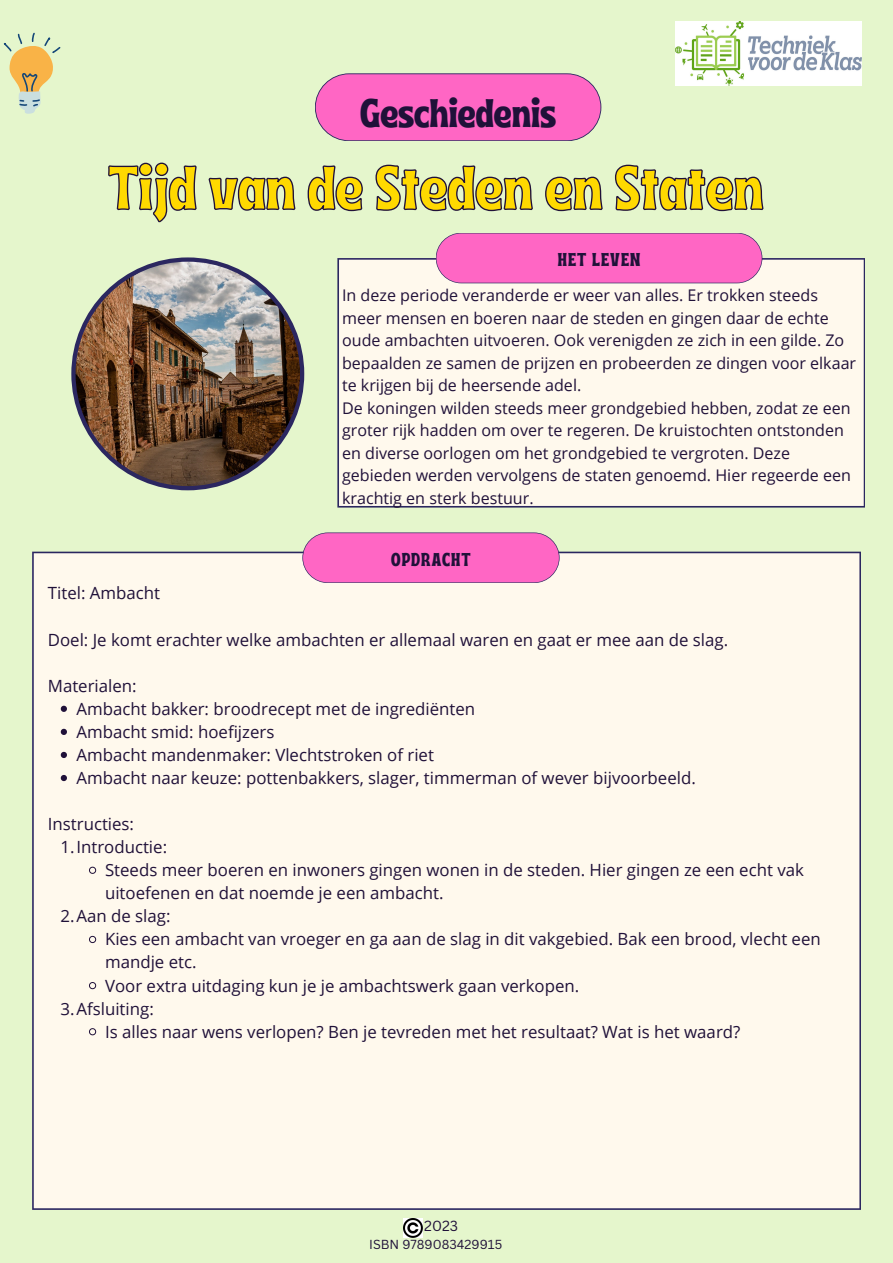
<style>
.page{position:relative;width:893px;height:1263px;background:#e5f6cc}
.page>*{position:absolute;margin:0;border:0;box-sizing:border-box;transform-origin:0 0}
.t1{font:61.35px "Ayr Tropika Island Int";color:#ffd900}
.t2{font:39.83px "Ayr Tropika Island Int";color:#201139}
.t3{font:18.6px "Ayr Tropika Island Int";letter-spacing:.055em;color:#201139}
.t4{font:16.8px/23.1px "Open Sans";color:#201139}
.t5{font:16.05px/22.5px "Open Sans";color:#201139}
.t6{font:14.25px "Canva Sans";color:#201139}
.t7{font:12.75px "Canva Sans";color:#201139}
</style>
<div class="page">
<div style="left:337px;top:258px;width:528px;height:249px;background:#fff9ed"></div>
<div style="left:32px;top:552px;width:829px;height:658px;background:#fff9ed"></div>
<svg style="left:302px;top:532px;width:257px;height:51px;background:#f86cc2"></svg>
<svg style="left:315px;top:73px;width:286px;height:68px;background:#f76cc1"></svg>
<img style="left:71px;top:257px;width:233px;height:233px">
<img style="left:675px;top:22px;width:186px;height:64px">
<img style="left:404px;top:1218px;width:19px;height:19px">
<svg style="left:436px;top:233px;width:326px;height:50px;background:#fa69c2"></svg>
<svg style="left:4px;top:32px;width:57px;height:82px"></svg>
<svg style="left:108px;top:162px;width:656px;height:61px"></svg>
<svg style="left:61px;top:706px;width:6px;height:6px"></svg>
<svg style="left:61px;top:729px;width:6px;height:6px"></svg>
<svg style="left:61px;top:752px;width:6px;height:6px"></svg>
<svg style="left:61px;top:775px;width:6px;height:6px"></svg>
<svg style="left:89px;top:866px;width:7px;height:8px"></svg>
<svg style="left:89px;top:936px;width:7px;height:7px"></svg>
<svg style="left:89px;top:982px;width:7px;height:7px"></svg>
<svg style="left:89px;top:1028px;width:7px;height:7px"></svg>
<p class="t2" style="left:360px;top:75px;width:197px">Geschiedenis</p>
<h1 class="t1" style="left:108px;top:129px;width:657px">Tijd van de Steden en Staten</h1>
<h4 class="t3" style="left:558px;top:242px;width:84px">HET LEVEN</h4>
<p class="t5" style="left:342px;top:284px;width:515px">In deze periode veranderde er weer van alles. Er trokken steeds meer mensen en boeren naar de steden en gingen daar de echte oude ambachten uitvoeren. Ook verenigden ze zich in een gilde. Zo bepaalden ze samen de prijzen en probeerden ze dingen voor elkaar te krijgen bij de heersende adel.<br>De koningen wilden steeds meer grondgebied hebben, zodat ze een groter rijk hadden om over te regeren. De kruistochten ontstonden en diverse oorlogen om het grondgebied te vergroten. Deze gebieden werden vervolgens de staten genoemd. Hier regeerde een krachtig en sterk bestuur.</p>
<p class="t3" style="left:391px;top:542px;width:81px">OPDRACHT</p>
<h3 class="t4" style="left:48px;top:581px;width:114px">Titel: Ambacht</h3>
<h4 class="t4" style="left:48px;top:627px;width:682px">Doel: Je komt erachter welke ambachten er allemaal waren en gaat er mee aan de slag.</h4>
<h4 class="t4" style="left:48px;top:673px;width:90px">Materialen:</h4>
<h4 class="t4" style="left:76px;top:697px;width:400px">Ambacht bakker: broodrecept met de ingrediënten</h4>
<p class="t4" style="left:76px;top:720px;width:199px">Ambacht smid: hoefijzers</p>
<p class="t4" style="left:76px;top:743px;width:359px">Ambacht mandenmaker: Vlechtstroken of riet</p>
<p class="t4" style="left:76px;top:766px;width:621px">Ambacht naar keuze: pottenbakkers, slager, timmerman of wever bijvoorbeeld.</p>
<p class="t4" style="left:48px;top:812px;width:88px">Instructies:</p>
<h4 class="t4" style="left:61px;top:835px;width:108px">1.Introductie:</h4>
<p class="t4" style="left:105px;top:858px;width:700px">Steeds meer boeren en inwoners gingen wonen in de steden. Hier gingen ze een echt vak uitoefenen en dat noemde je een ambacht.</p>
<p class="t4" style="left:61px;top:904px;width:111px">2.Aan de slag:</p>
<p class="t4" style="left:105px;top:927px;width:717px">Kies een ambacht van vroeger en ga aan de slag in dit vakgebied. Bak een brood, vlecht een mandje etc.</p>
<p class="t4" style="left:105px;top:973px;width:476px">Voor extra uitdaging kun je je ambachtswerk gaan verkopen.</p>
<p class="t4" style="left:61px;top:996px;width:95px">3.Afsluiting:</p>
<p class="t4" style="left:105px;top:1019px;width:637px">Is alles naar wens verlopen? Ben je tevreden met het resultaat? Wat is het waard?</p>
<h3 class="t6" style="left:424px;top:1216px;width:35px">2023</h3>
<h5 class="t7" style="left:369px;top:1236px;width:134px">ISBN 9789083429915</h5>
</div>
